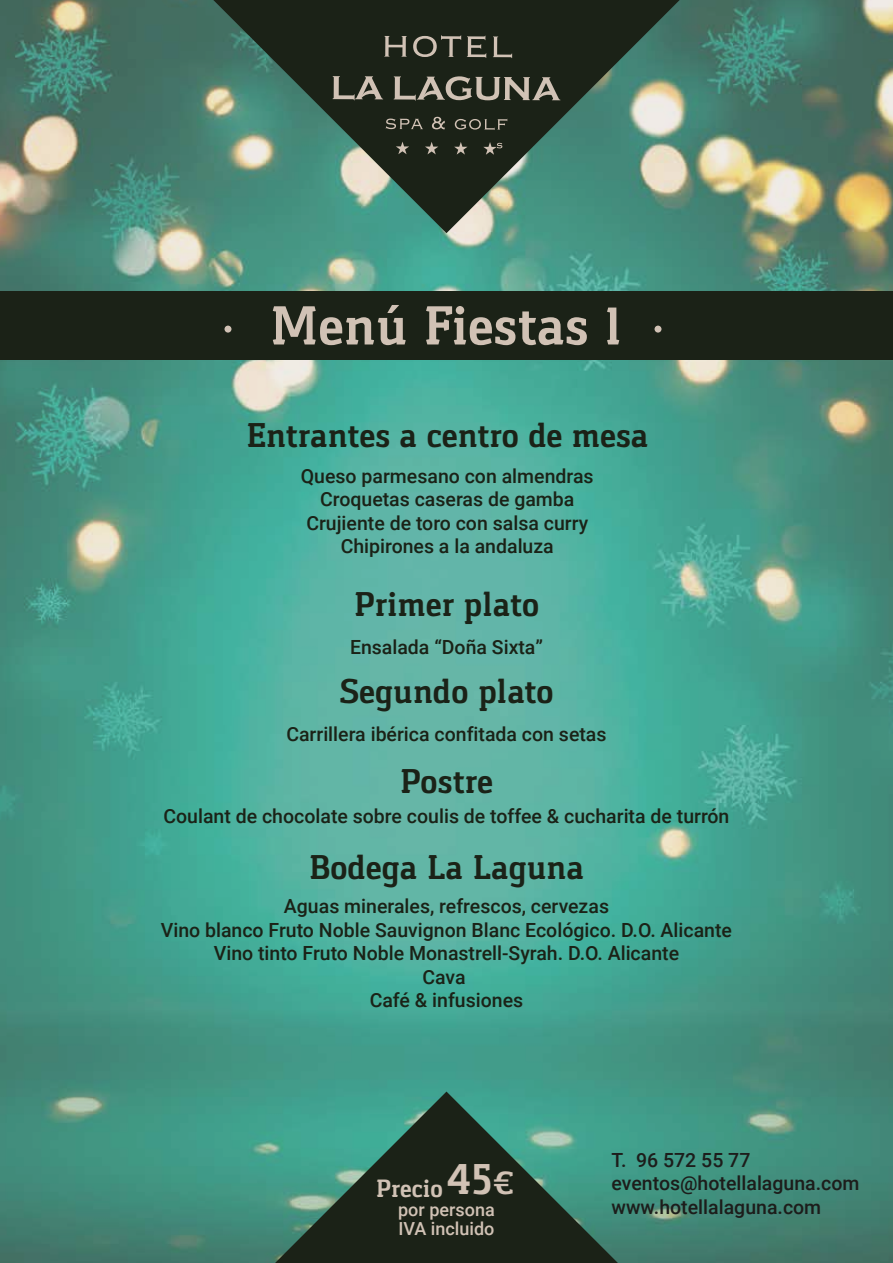
<style>
.page{position:relative;width:893px;height:1263px;background:#fff}
.page>*{position:absolute;margin:0;border:0;box-sizing:border-box;transform-origin:0 0}
.t1{font:700 57px "Gaspar";color:#d1c2b5}
.t2{font:700 46.2px "Gaspar";color:#d1c2b5}
.t3{font:700 35.7px "Gaspar";color:#1b2217}
.t4{font:700 25.95px "Gaspar";color:#d1c2b5}
.t5{font:500 19.5px/23.4px "Roboto";color:#1b2217;text-align:center}
.t6{font:500 19.5px/23.4px "Roboto";color:#1d1d1b}
.t7{font:500 18px/19.4px "Roboto";color:#d1c2b5}
.s1{font-size:36.15px}
</style>
<div class="page">
<img style="left:0;top:0;width:893px;height:1263px">
<svg style="left:213px;top:0;width:467px;height:233px;background:#406254"></svg>
<svg style="left:275px;top:1091px;width:343px;height:172px;background:#316253"></svg>
<div style="left:0;top:292px;width:893px;height:68px;background:#1b2217"></div>
<svg style="left:384px;top:36px;width:23px;height:21px"></svg>
<svg style="left:413px;top:35px;width:48px;height:22px"></svg>
<svg style="left:467px;top:36px;width:19px;height:22px"></svg>
<svg style="left:493px;top:37px;width:19px;height:21px"></svg>
<svg style="left:386px;top:119px;width:37px;height:10px"></svg>
<svg style="left:432px;top:117px;width:13px;height:12px"></svg>
<svg style="left:455px;top:119px;width:52px;height:11px"></svg>
<svg style="left:333px;top:76px;width:50px;height:24px"></svg>
<svg style="left:394px;top:76px;width:166px;height:25px;background:#5f5e52"></svg>
<svg style="left:396px;top:142px;width:13px;height:12px"></svg>
<svg style="left:425px;top:142px;width:13px;height:12px"></svg>
<svg style="left:454px;top:142px;width:13px;height:13px"></svg>
<svg style="left:483px;top:142px;width:19px;height:13px"></svg>
<div style="left:224px;top:326px;width:7px;height:7px;background:#d1c2b5;border-radius:50%"></div>
<div style="left:654px;top:326px;width:7px;height:7px;background:#d1c2b5;border-radius:50%"></div>
<h1 class="t1" style="left:270px;top:293px;width:354px">Menú Fiestas 1</h1>
<h3 class="t3" style="left:246px;top:415px;width:404px">Entrantes a centro de mesa</h3>
<p class="t5" style="left:301px;top:463px;width:294px">Queso parmesano con almendras<br>Croquetas caseras de gamba<br>Crujiente de toro con salsa curry<br>Chipirones a la andaluza</p>
<h3 class="t3" style="left:354px;top:584px;width:187px">Primer plato</h3>
<p class="t5" style="left:350px;top:634px;width:194px">Ensalada “Doña Sixta”</p>
<h3 class="t3" style="left:339px;top:671px;width:216px">Segundo plato</h3>
<p class="t5" style="left:286px;top:721px;width:322px">Carrillera ibérica confitada con setas</p>
<h3 class="t3" style="left:400px;top:761px;width:95px">Postre</h3>
<p class="t5" style="left:163px;top:803px;width:567px">Coulant de chocolate sobre coulis de toffee &amp; cucharita de turrón</p>
<h3 class="t3" style="left:309px;top:847px;width:276px">Bodega La Laguna</h3>
<p class="t5" style="left:161px;top:894px;width:573px">Aguas minerales, refrescos, cervezas<br>Vino blanco Fruto Noble Sauvignon Blanc Ecológico. D.O. Alicante Vino tinto Fruto Noble Monastrell-Syrah. D.O. Alicante<br>Cava<br>Café &amp; infusiones</p>
<h2 class="t2" style="left:447px;top:1152px;width:68px">45<span class="s1">€</span></h2>
<h3 class="t4" style="left:376px;top:1174px;width:68px">Precio</h3>
<p class="t7" style="left:398px;top:1199px;width:98px">por persona<br>IVA incluido</p>
<p class="t6" style="left:612px;top:1147px;width:249px">T. 96 572 55 77 eventos@hotellalaguna.com www.hotellalaguna.com</p>
</div>
